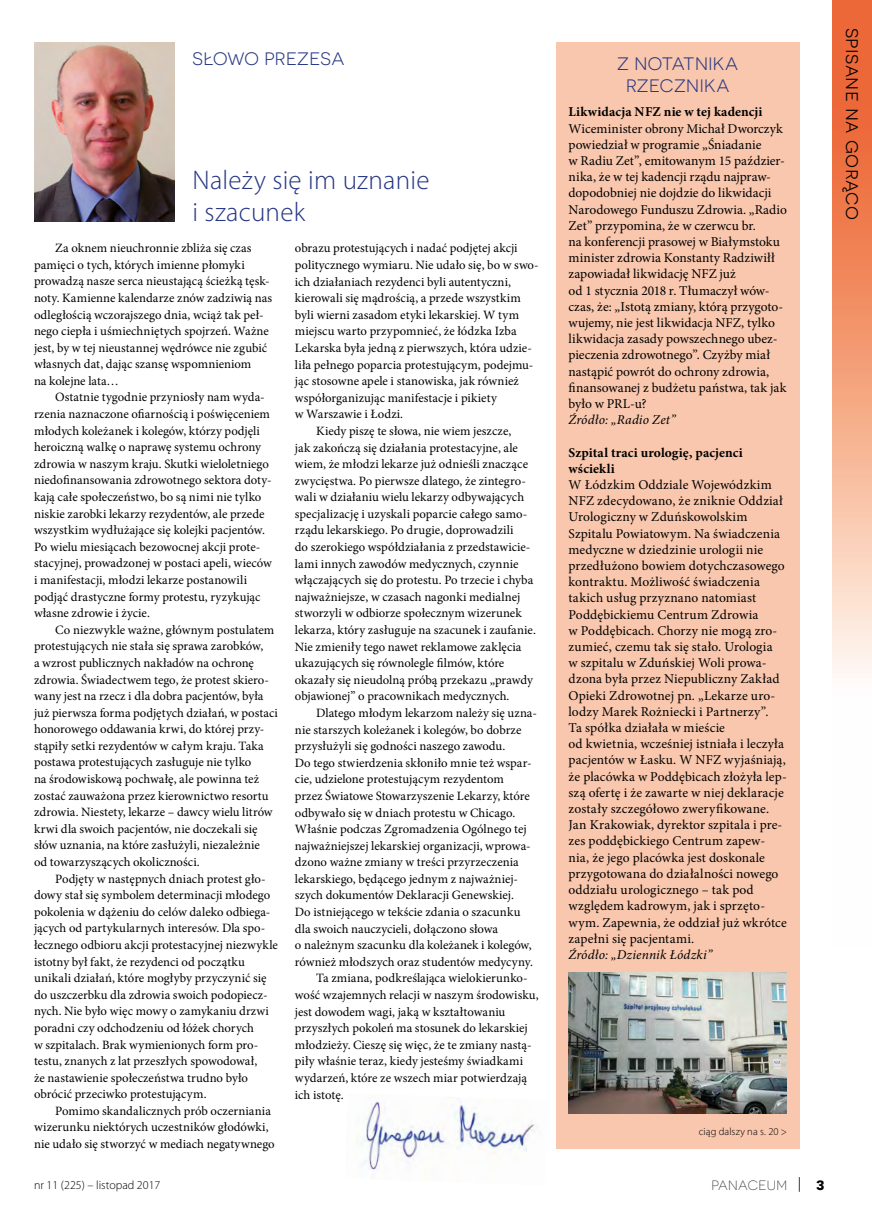
<style>
.page{position:relative;width:872px;height:1212px;background:#fff}
.page>*{position:absolute;margin:0;border:0;box-sizing:border-box;transform-origin:0 0}
.P_Tytuł_mały_18{font:300 27px/32.4px "Myriad Pro";letter-spacing:.01em;color:#263582}
.t1{font:21px "Novecentosanswide";letter-spacing:.015em;color:#000}
.P_Nagłówek{font:18px/21.6px "Novecentosanswide";letter-spacing:.025em;color:#263582;text-align:center}
.P_Tekst{font:13.5px/16.2px "Minion Pro";letter-spacing:.005em;color:#000}
.P_Tekst-2{font:700 13.5px/16.2px "Minion Pro";letter-spacing:.01em;color:#000}
.P_Tekst-3{font:italic 13.5px "Minion Pro";letter-spacing:.01em;color:#000}
.t2{font:300 13.5px "Novecentosanswide";letter-spacing:.025em;color:#2c2d2e}
.t3{font:700 13.5px "Novecentosanswide";color:#000}
.P_Tekst-4{font:12.75px/16.6px "Minion Pro";color:#000}
.t4{font:300 12px "Myriad Pro";color:#000}
.P_Tekst_prosty{font:300 10.5px "Myriad Pro";letter-spacing:.01em;color:#000}
</style>
<div class="page">
<div style="left:556px;top:43px;width:243px;height:1106px;background:#f9c7ad"></div>
<img style="left:356px;top:1097px;width:180px;height:78px">
<img style="left:34px;top:43px;width:140px;height:178px">
<img style="left:568px;top:973px;width:219px;height:140px">
<svg style="left:799px;top:1177px;width:1px;height:15px"></svg>
<svg style="left:832px;top:0;width:40px;height:676px"></svg>
<p class="P_Nagłówek" style="left:192px;top:48px;width:153px">SŁOWO PREZESA</p>
<p class="P_Tytuł_mały_18" style="left:192px;top:163px;width:238px">Należy się im uznanie i szacunek</p>
<p class="P_Tekst-4" style="left:34px;top:240px;width:240px;text-indent:21px">Za oknem nieuchronnie zbliża się czas pamięci o tych, których imienne płomyki prowadzą nasze serca nieustającą ścieżką tęsk&shy;noty. Kamienne kalendarze znów zadziwią nas odległością wczorajszego dnia, wciąż tak peł&shy;nego ciepła i uśmiechniętych spojrzeń. Ważne jest, by w tej nieustannej wędrówce nie zgubić własnych dat, dając szansę wspomnieniom<br>na kolejne lata…</p>
<p class="P_Tekst-4" style="left:34px;top:389px;width:239px;text-indent:21px">Ostatnie tygodnie przyniosły nam wyda&shy;rzenia naznaczone ofiarnością i poświęceniem młodych koleżanek i kolegów, którzy podjęli heroiczną walkę o naprawę systemu ochrony zdrowia w naszym kraju. Skutki wieloletniego niedofinansowania zdrowotnego sektora doty&shy;kają całe społeczeństwo, bo są nimi nie tylko niskie zarobki lekarzy rezydentów, ale przede wszystkim wydłużające się kolejki pacjentów.<br>Po wielu miesiącach bezowocnej akcji prote&shy;stacyjnej, prowadzonej w postaci apeli, wieców i manifestacji, młodzi lekarze postanowili podjąć drastyczne formy protestu, ryzykując własne zdrowie i życie.</p>
<p class="P_Tekst-4" style="left:34px;top:621px;width:245px;text-indent:21px">Co niezwykle ważne, głównym postulatem protestujących nie stała się sprawa zarobków,<br>a wzrost publicznych nakładów na ochronę zdrowia. Świadectwem tego, że protest skiero&shy;wany jest na rzecz i dla dobra pacjentów, była już pierwsza forma podjętych działań, w postaci honorowego oddawania krwi, do której przy&shy;stąpiły setki rezydentów w całym kraju. Taka postawa protestujących zasługuje nie tylko<br>na środowiskową pochwałę, ale powinna też zostać zauważona przez kierownictwo resortu zdrowia. Niestety, lekarze – dawcy wielu litrów krwi dla swoich pacjentów, nie doczekali się słów uznania, na które zasłużyli, niezależnie<br>od towarzyszących okoliczności.</p>
<p class="P_Tekst-4" style="left:34px;top:870px;width:245px;text-indent:21px">Podjęty w następnych dniach protest gło&shy;dowy stał się symbolem determinacji młodego pokolenia w dążeniu do celów daleko odbiega&shy;jących od partykularnych interesów. Dla spo&shy;łecznego odbioru akcji protestacyjnej niezwykle istotny był fakt, że rezydenci od początku unikali działań, które mogłyby przyczynić się do uszczerbku dla zdrowia swoich podopiecz&shy;nych. Nie było więc mowy o zamykaniu drzwi poradni czy odchodzeniu od łóżek chorych<br>w szpitalach. Brak wymienionych form pro&shy;testu, znanych z lat przeszłych spowodował,<br>że nastawienie społeczeństwa trudno było obrócić przeciwko protestującym.</p>
<p class="P_Tekst-4" style="left:34px;top:1102px;width:242px;text-indent:21px">Pomimo skandalicznych prób oczerniania wizerunku niektórych uczestników głodówki, nie udało się stworzyć w mediach negatywnego</p>
<p class="P_Tekst-4" style="left:295px;top:240px;width:245px">obrazu protestujących i nadać podjętej akcji politycznego wymiaru. Nie udało się, bo w swo&shy;ich działaniach rezydenci byli autentyczni, kierowali się mądrością, a przede wszystkim byli wierni zasadom etyki lekarskiej. W tym miejscu warto przypomnieć, że łódzka Izba Lekarska była jedną z pierwszych, która udzie&shy;liła pełnego poparcia protestującym, podejmu&shy;jąc stosowne apele i stanowiska, jak również współorganizując manifestacje i pikiety<br>w Warszawie i Łodzi.</p>
<p class="P_Tekst-4" style="left:295px;top:423px;width:243px;text-indent:21px">Kiedy piszę te słowa, nie wiem jeszcze,<br>jak zakończą się działania protestacyjne, ale wiem, że młodzi lekarze już odnieśli znaczące zwycięstwa. Po pierwsze dlatego, że zintegro&shy;wali w działaniu wielu lekarzy odbywających specjalizację i uzyskali poparcie całego samo&shy;rządu lekarskiego. Po drugie, doprowadzili<br>do szerokiego współdziałania z przedstawicie&shy;lami innych zawodów medycznych, czynnie włączających się do protestu. Po trzecie i chyba najważniejsze, w czasach nagonki medialnej stworzyli w odbiorze społecznym wizerunek lekarza, który zasługuje na szacunek i zaufanie.<br>Nie zmieniły tego nawet reklamowe zaklęcia ukazujących się równolegle filmów, które okazały się nieudolną próbą przekazu „prawdy objawionej” o pracownikach medycznych.</p>
<p class="P_Tekst-4" style="left:295px;top:705px;width:243px;text-indent:21px">Dlatego młodym lekarzom należy się uzna&shy;nie starszych koleżanek i kolegów, bo dobrze przysłużyli się godności naszego zawodu.<br>Do tego stwierdzenia skłoniło mnie też wspar&shy;cie, udzielone protestującym rezydentom<br>przez Światowe Stowarzyszenie Lekarzy, które odbywało się w dniach protestu w Chicago.<br>Właśnie podczas Zgromadzenia Ogólnego tej najważniejszej lekarskiej organizacji, wprowa&shy;dzono ważne zmiany w treści przyrzeczenia lekarskiego, będącego jednym z najważniej&shy;szych dokumentów Deklaracji Genewskiej.<br>Do istniejącego w tekście zdania o szacunku dla swoich nauczycieli, dołączono słowa<br>o należnym szacunku dla koleżanek i kolegów, również młodszych oraz studentów medycyny.</p>
<p class="P_Tekst-4" style="left:295px;top:970px;width:245px;text-indent:21px">Ta zmiana, podkreślająca wielokierunko&shy;wość wzajemnych relacji w naszym środowisku, jest dowodem wagi, jaką w kształtowaniu przyszłych pokoleń ma stosunek do lekarskiej młodzieży. Cieszę się więc, że te zmiany nastą&shy;piły właśnie teraz, kiedy jesteśmy świadkami wydarzeń, które ze wszech miar potwierdzają ich istotę.</p>
<p class="P_Nagłówek" style="left:617px;top:53px;width:122px">Z NOTATNIKA<br>RZECZNIKA</p>
<p class="P_Tekst-2" style="left:568px;top:104px;width:195px">Likwidacja NFZ nie w tej kadencji</p>
<p class="P_Tekst" style="left:568px;top:120px;width:220px">Wiceminister obrony Michał Dworczyk powiedział w programie „Śniadanie<br>w Radiu Zet”, emitowanym 15 paździer&shy;nika, że w tej kadencji rządu najpraw&shy;dopodobniej nie dojdzie do likwidacji Narodowego Funduszu Zdrowia. „Radio Zet” przypomina, że w czerwcu br.<br>na konferencji prasowej w Białymstoku minister zdrowia Konstanty Radziwiłł zapowiadał likwidację NFZ już<br>od 1 stycznia 2018 r. Tłumaczył wów&shy;czas, że: „Istotą zmiany, którą przygoto&shy;wujemy, nie jest likwidacja NFZ, tylko likwidacja zasady powszechnego ubez&shy;pieczenia zdrowotnego”. Czyżby miał nastąpić powrót do ochrony zdrowia, finansowanej z budżetu państwa, tak jak było w PRL-u?</p>
<p class="P_Tekst-3" style="left:568px;top:411px;width:108px">Źródło: „Radio Zet”</p>
<p class="P_Tekst-2" style="left:568px;top:444px;width:176px">Szpital traci urologię, pacjenci wściekli</p>
<p class="P_Tekst" style="left:568px;top:477px;width:220px">W Łódzkim Oddziale Wojewódzkim NFZ zdecydowano, że zniknie Oddział Urologiczny w Zduńskowolskim Szpitalu Powiatowym. Na świadczenia medyczne w dziedzinie urologii nie przedłużono bowiem dotychczasowego kontraktu. Możliwość świadczenia takich usług przyznano natomiast Poddębickiemu Centrum Zdrowia<br>w Poddębicach. Chorzy nie mogą zro&shy;zumieć, czemu tak się stało. Urologia<br>w szpitalu w Zduńskiej Woli prowa&shy;dzona była przez Niepubliczny Zakład Opieki Zdrowotnej pn. „Lekarze uro&shy;lodzy Marek Rożniecki i Partnerzy”.<br>Ta spółka działała w mieście<br>od kwietnia, wcześniej istniała i leczyła pacjentów w Łasku. W NFZ wyjaśniają, że placówka w Poddębicach złożyła lep&shy;szą ofertę i że zawarte w niej deklaracje zostały szczegółowo zweryfikowane.<br>Jan Krakowiak, dyrektor szpitala i pre&shy;zes poddębickiego Centrum zapew&shy;nia, że jego placówka jest doskonale przygotowana do działalności nowego oddziału urologicznego – tak pod względem kadrowym, jak i sprzęto&shy;wym. Zapewnia, że oddział już wkrótce zapełni się pacjentami.</p>
<p class="P_Tekst-3" style="left:568px;top:945px;width:145px">Źródło: „Dziennik Łódzki”</p>
<p class="P_Tekst_prosty" style="left:699px;top:1125px;width:90px">ciąg dalszy na s. 20 &gt;</p>
<p class="t4" style="left:34px;top:1178px;width:128px">nr 11 (225) – listopad 2017</p>
<p class="t2" style="left:711px;top:1177px;width:77px">PANACEUM</p>
<p class="t3" style="left:816px;top:1177px;width:10px">3</p>
<h2 class="t1" style="left:865px;top:28px;width:194px;rotate:90deg">spisane na gorąco</h2>
</div>
